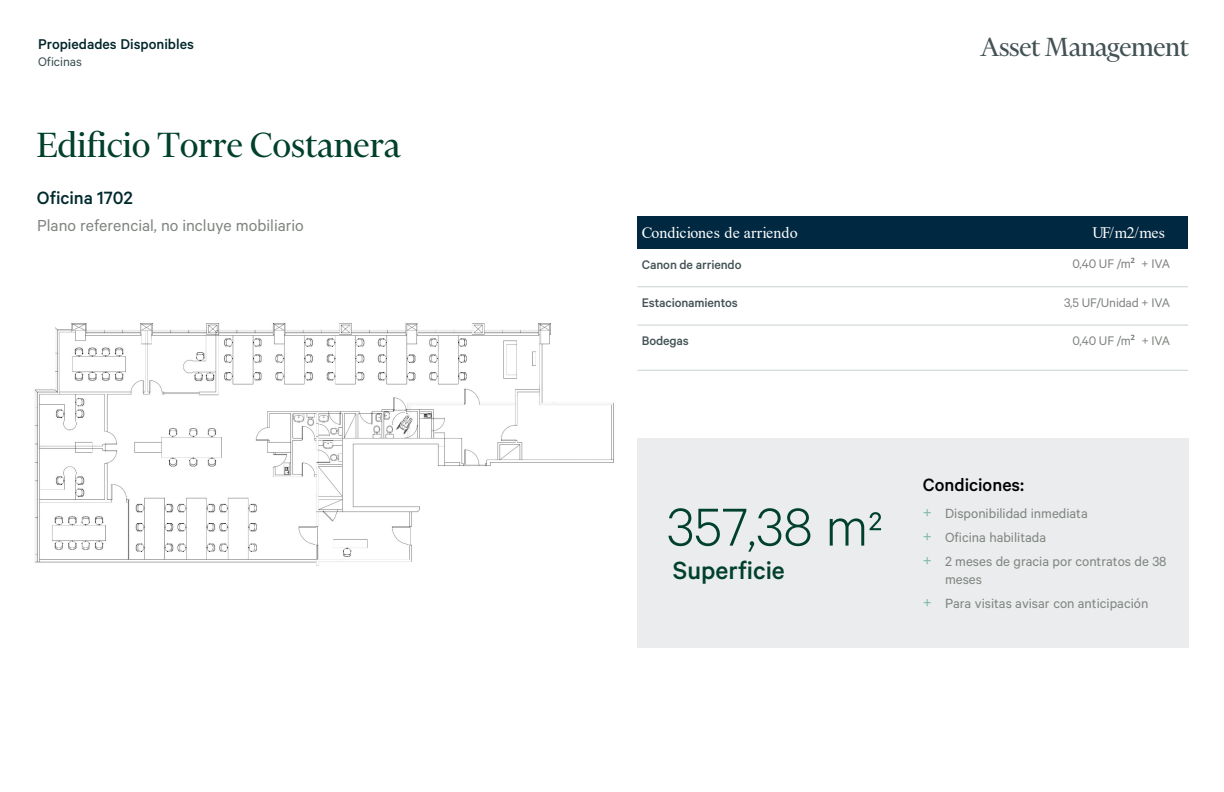
<style>
.page{position:relative;width:1224px;height:792px;background:#fff}
.page>*{position:absolute;margin:0;border:0;box-sizing:border-box;transform-origin:0 0}
.t1{font:300 60px "Calibre";color:#00402d}
.t2{font:40px "Financier Display";color:#00402d}
.t3{font:30px "Financier Display";letter-spacing:-.01em;color:#435254}
.t4{font:500 28px "Calibre";color:#00402d}
.t5{font:500 20px "Calibre";color:#000}
.t6{font:500 20px "Calibre";color:#002a2d}
.t7{font:18px "Calibre";color:#808580}
.t8{font:16px "Times New Roman";letter-spacing:.005em;color:#fff}
.t9{font:500 16px "Calibre";color:#00262b}
.t10{font:15px/18px "Calibre";color:#808580}
.t11{font:14px "Calibre";letter-spacing:-.01em;color:#808580}
.t12{font:500 14px "Calibre";letter-spacing:-.01em;color:#435254}
.t13{font:14px "Calibre";color:#3c4e51}
.s1{font-family:"Calibri";color:#6d6e71}
.s2{font-size:54px}
.s3{font-size:18px;color:#81bbad}
</style>
<div class="page">
<img style="left:34px;top:323px;width:580px;height:243px">
<div style="left:637px;top:438px;width:552px;height:210px;background:#eaeced"></div>
<div style="left:637px;top:216px;width:202px;height:32px;background:#012841"></div>
<div style="left:839px;top:216px;width:349px;height:32px;background:#012841"></div>
<hr style="left:637px;top:286px;width:551px;height:1px;background:#cad1d3">
<hr style="left:637px;top:325px;width:551px;height:1px;background:#cad1d3">
<hr style="left:637px;top:370px;width:551px;height:1px;background:#cad1d3">
<p class="t9" style="left:38px;top:34px;width:157px">Propiedades Disponibles</p>
<p class="t13" style="left:38px;top:54px;width:45px">Oficinas</p>
<p class="t2" style="left:37px;top:124px;width:365px">Edificio Torre Costanera</p>
<p class="t6" style="left:37px;top:187px;width:98px">Oficina 1702</p>
<p class="t7" style="left:37px;top:215px;width:268px">Plano referencial, no incluye mobiliario</p>
<p class="t3" style="left:980px;top:31px;width:210px">Asset Management</p>
<p class="t8" style="left:642px;top:221px;width:157px">Condiciones de arriendo</p>
<p class="t8" style="left:1093px;top:221px;width:74px">UF/m2/mes</p>
<p class="t12" style="left:642px;top:256px;width:101px">Canon de arriendo</p>
<p class="t11" style="left:1073px;top:256px;width:99px">0,40 UF /m<span class="s1">²</span> + IVA</p>
<p class="t12" style="left:642px;top:294px;width:98px">Estacionamientos</p>
<p class="t11" style="left:1064px;top:295px;width:108px">3,5 UF/Unidad + IVA</p>
<p class="t12" style="left:642px;top:333px;width:49px">Bodegas</p>
<p class="t11" style="left:1073px;top:332px;width:99px">0,40 UF /m<span class="s1">²</span> + IVA</p>
<p class="t1" style="left:667px;top:492px;width:217px">357,38 m<span class="s2">²</span></p>
<p class="t4" style="left:673px;top:554px;width:113px">Superficie</p>
<p class="t5" style="left:923px;top:473px;width:103px">Condiciones:</p>
<p class="t10" style="left:923px;top:504px;width:167px"><span class="s3">+</span> Disponibilidad inmediata</p>
<p class="t10" style="left:923px;top:528px;width:125px"><span class="s3">+</span> Oficina habilitada</p>
<p class="t10" style="left:945px;top:552px;width:223px;text-indent:-22px"><span class="s3">+</span> 2 meses de gracia por contratos de 38 meses</p>
<p class="t10" style="left:923px;top:594px;width:227px"><span class="s3">+</span> Para visitas avisar con anticipación</p>
</div>
